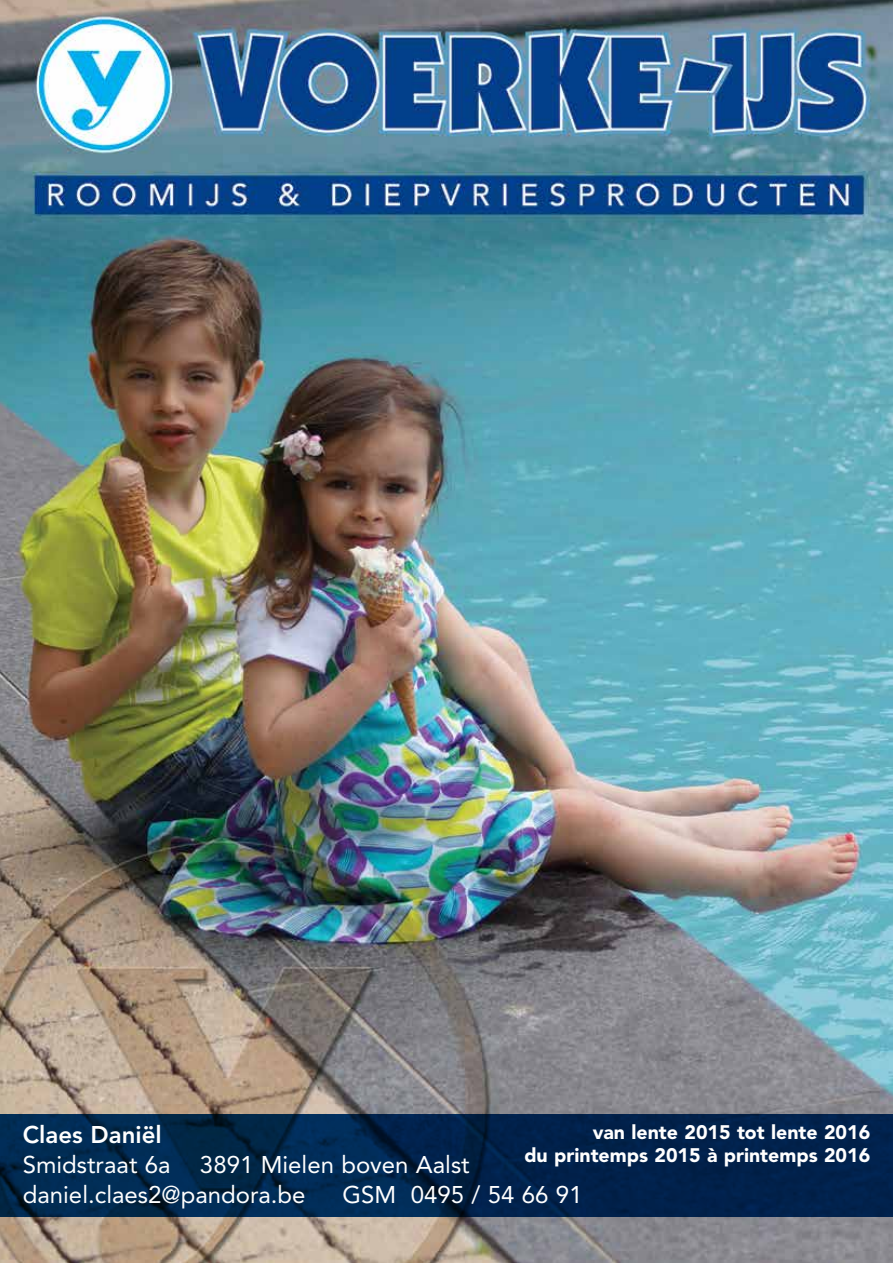
<style>
.page{position:relative;width:893px;height:1263px;background:#fff}
.page>*{position:absolute;margin:0;border:0;box-sizing:border-box;transform-origin:0 0}
.t1{font:24px/30px "Avenir";color:#fff}
.t2{font:800 24px "Avenir";color:#fff}
.t3{font:900 19.5px/23.4px "Avenir";color:#fff;text-align:right}
</style>
<div class="page">
<img style="left:0;top:0;width:893px;height:1263px">
<svg style="left:0;top:1114px;width:893px;height:103px;background:#00244c"></svg>
<p class="t3" style="left:524px;top:1120px;width:347px">van lente 2015 tot lente 2016<br>du printemps 2015 à printemps 2016</p>
<p class="t2" style="left:23px;top:1120px;width:140px">Claes Daniël</p>
<p class="t1" style="left:23px;top:1149px;width:448px">Smidstraat 6a 3891 Mielen boven Aalst daniel.claes2@pandora.be</p>
<p class="t1" style="left:342px;top:1179px;width:242px">GSM 0495 / 54 66 91</p>
</div>
